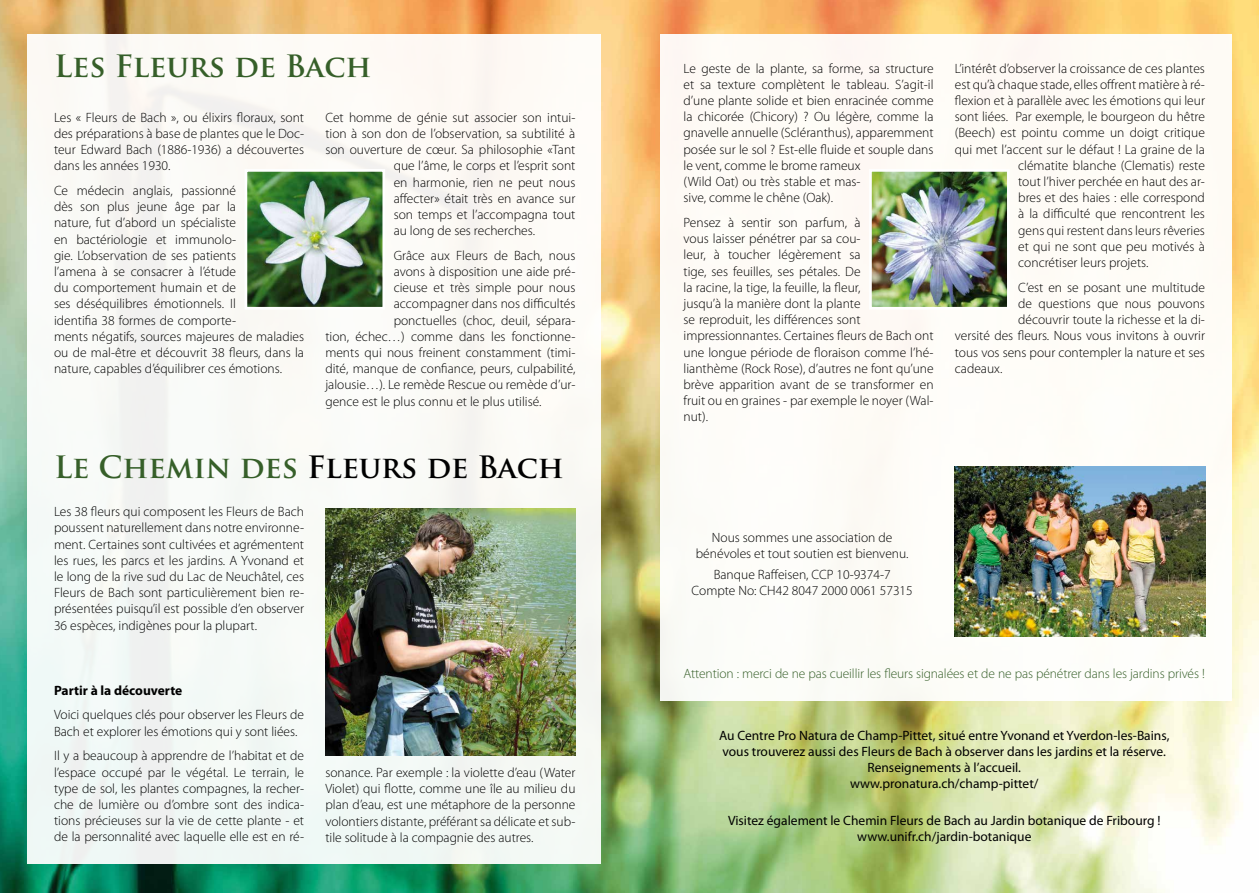
<style>
.page{position:relative;width:1259px;height:893px;background:#fff}
.page>*{position:absolute;margin:0;border:0;box-sizing:border-box;transform-origin:0 0}
.t1{font:700 30px "Trajan Pro";color:#000}
.t2{font:700 30px "Trajan Pro";color:#365f29}
.txt_brochure{font:300 13.5px/16.2px "Myriad Pro";color:#000;text-align:justify}
.txt_brochure-2{font:13.5px "Myriad Pro";color:#000}
.txt_brochure-3{font:300 13.5px "Myriad Pro";letter-spacing:-.01em;color:#365f29}
.txt_brochure-4{font:700 13.5px "Myriad Pro";color:#000}
.s1{color:#365f29}
</style>
<div class="page">
<img style="left:0;top:0;width:1259px;height:893px">
<div style="left:28px;top:34px;width:573px;height:830px;background:#f9faf6"></div>
<div style="left:660px;top:34px;width:571px;height:667px;background:#fefcf7"></div>
<img style="left:325px;top:509px;width:250px;height:246px">
<img style="left:955px;top:467px;width:250px;height:170px">
<img style="left:873px;top:173px;width:132px;height:133px">
<div style="left:869px;top:169px;width:140px;height:141px;border:3px solid #fff"></div>
<img style="left:248px;top:173px;width:133px;height:133px">
<div style="left:244px;top:169px;width:141px;height:141px;border:3px solid #fff"></div>
<p class="t2" style="left:54px;top:47px;width:319px">Les Fleurs de Bach</p>
<p class="txt_brochure" style="left:683px;top:60px;width:252px;text-align:left">Le geste de la plante, sa forme, sa structure et sa texture complètent le tableau. S’agit-il d’une plante solide et bien enracinée comme la chicorée (Chicory) ? Ou légère, comme la gnavelle annuelle (Scléranthus), apparemment posée sur le sol ? Est-elle fluide et souple dans le vent, comme le brome rameux<br>(Wild Oat) ou très stable et mas-<br>sive, comme le chêne (Oak).</p>
<p class="txt_brochure" style="left:683px;top:214px;width:252px;text-align:left">Pensez à sentir son parfum, à<br>vous laisser pénétrer par sa cou-<br>leur, à toucher légèrement sa<br>tige, ses feuilles, ses pétales. De<br>la racine, la tige, la feuille, la fleur,<br>jusqu’à la manière dont la plante<br>se reproduit, les différences sont impressionnantes. Certaines fleurs de Bach ont une longue période de floraison comme l’hé&shy;lianthème (Rock Rose), d’autres ne font qu’une brève apparition avant de se transformer en fruit ou en graines - par exemple le noyer (Wal&shy;nut).</p>
<p class="txt_brochure" style="left:54px;top:109px;width:252px">Les « Fleurs de Bach », ou élixirs floraux, sont des préparations à base de plantes que le Doc&shy;teur Edward Bach (1886-1936) a découvertes dans les années 1930.</p>
<p class="txt_brochure" style="left:54px;top:182px;width:252px;text-align:left">Ce médecin anglais, passionné<br>dès son plus jeune âge par la<br>nature, fut d’abord un spécialiste<br>en bactériologie et immunolo-<br>gie. L’observation de ses patients<br>l’amena à se consacrer à l’étude<br>du comportement humain et de<br>ses déséquilibres émotionnels. Il<br>identifia 38 formes de comporte-<br>ments négatifs, sources majeures de maladies ou de mal-être et découvrit 38 fleurs, dans la nature, capables d’équilibrer ces émotions.</p>
<p class="txt_brochure" style="left:325px;top:109px;width:252px">Cet homme de génie sut associer son intui-</p>
<p class="txt_brochure" style="left:325px;top:125px;width:251px">tion à son don de l’observation, sa subtilité à</p>
<p class="txt_brochure" style="left:325px;top:141px;width:251px">son ouverture de cœur. Sa philosophie «Tant</p>
<p class="txt_brochure" style="left:394px;top:158px;width:183px">que l’âme, le corps et l’esprit sont</p>
<p class="txt_brochure" style="left:394px;top:174px;width:183px">en harmonie, rien ne peut nous</p>
<p class="txt_brochure" style="left:394px;top:190px;width:183px">affecter» était très en avance sur</p>
<p class="txt_brochure" style="left:394px;top:206px;width:183px">son temps et l’accompagna tout</p>
<p class="txt_brochure" style="left:394px;top:222px;width:143px">au long de ses recherches.</p>
<p class="txt_brochure" style="left:394px;top:247px;width:183px">Grâce aux Fleurs de Bach, nous</p>
<p class="txt_brochure" style="left:394px;top:263px;width:183px">avons à disposition une aide pré-</p>
<p class="txt_brochure" style="left:394px;top:280px;width:183px">cieuse et très simple pour nous</p>
<p class="txt_brochure" style="left:394px;top:296px;width:183px">accompagner dans nos difficultés</p>
<p class="txt_brochure" style="left:394px;top:312px;width:183px">ponctuelles (choc, deuil, sépara-</p>
<p class="txt_brochure" style="left:325px;top:328px;width:252px">tion, échec…) comme dans les fonctionne-</p>
<p class="txt_brochure" style="left:325px;top:344px;width:252px">ments qui nous freinent constamment (timi-</p>
<p class="txt_brochure" style="left:325px;top:361px;width:252px">dité, manque de confiance, peurs, culpabilité,</p>
<p class="txt_brochure" style="left:325px;top:377px;width:252px">jalousie…). Le remède Rescue ou remède d’ur-</p>
<p class="txt_brochure" style="left:325px;top:393px;width:218px">gence est le plus connu et le plus utilisé.</p>
<p class="t1" style="left:54px;top:448px;width:511px"><span class="s1">Le Chemin des</span> Fleurs de Bach</p>
<p class="txt_brochure" style="left:54px;top:503px;width:252px">Les 38 fleurs qui composent les Fleurs de Bach poussent naturellement dans notre environne&shy;ment. Certaines sont cultivées et agrémentent les rues, les parcs et les jardins. A Yvonand et le long de la rive sud du Lac de Neuchâtel, ces Fleurs de Bach sont particulièrement bien re&shy;présentées puisqu’il est possible d’en observer 36 espèces, indigènes pour la plupart.</p>
<p class="txt_brochure" style="left:712px;top:530px;width:182px">Nous sommes une association de</p>
<p class="txt_brochure" style="left:696px;top:546px;width:214px">bénévoles et tout soutien est bienvenu.</p>
<p class="txt_brochure" style="left:713px;top:566px;width:178px">Banque Raffeisen, CCP 10-9374-7</p>
<p class="txt_brochure" style="left:691px;top:582px;width:223px">Compte No: CH42 8047 2000 0061 57315</p>
<p class="txt_brochure" style="left:955px;top:60px;width:252px">L’intérêt d’observer la croissance de ces plantes</p>
<p class="txt_brochure" style="left:955px;top:76px;width:252px">est qu’à chaque stade, elles offrent matière à ré-</p>
<p class="txt_brochure" style="left:955px;top:92px;width:252px">flexion et à parallèle avec les émotions qui leur</p>
<p class="txt_brochure" style="left:955px;top:109px;width:252px">sont liées. Par exemple, le bourgeon du hêtre</p>
<p class="txt_brochure" style="left:955px;top:125px;width:252px">(Beech) est pointu comme un doigt critique</p>
<p class="txt_brochure" style="left:955px;top:141px;width:251px">qui met l’accent sur le défaut ! La graine de la</p>
<p class="txt_brochure" style="left:1018px;top:157px;width:188px">clématite blanche (Clematis) reste</p>
<p class="txt_brochure" style="left:1018px;top:173px;width:188px">tout l’hiver perchée en haut des ar-</p>
<p class="txt_brochure" style="left:1018px;top:190px;width:188px">bres et des haies : elle correspond</p>
<p class="txt_brochure" style="left:1018px;top:206px;width:188px">à la difficulté que rencontrent les</p>
<p class="txt_brochure" style="left:1018px;top:222px;width:188px">gens qui restent dans leurs rêveries</p>
<p class="txt_brochure" style="left:1018px;top:238px;width:188px">et qui ne sont que peu motivés à</p>
<p class="txt_brochure" style="left:1018px;top:254px;width:132px">concrétiser leurs projets.</p>
<p class="txt_brochure" style="left:1018px;top:279px;width:188px">C’est en se posant une multitude</p>
<p class="txt_brochure" style="left:1018px;top:295px;width:188px">de questions que nous pouvons</p>
<p class="txt_brochure" style="left:1018px;top:311px;width:188px">découvrir toute la richesse et la di-</p>
<p class="txt_brochure" style="left:955px;top:328px;width:252px">versité des fleurs. Nous vous invitons à ouvrir</p>
<p class="txt_brochure" style="left:955px;top:344px;width:252px">tous vos sens pour contempler la nature et ses</p>
<p class="txt_brochure" style="left:955px;top:360px;width:49px">cadeaux.</p>
<p class="txt_brochure-4" style="left:54px;top:681px;width:130px">Partir à la découverte</p>
<p class="txt_brochure" style="left:54px;top:707px;width:252px">Voici quelques clés pour observer les Fleurs de<br>Bach et explorer les émotions qui y sont liées.</p>
<p class="txt_brochure" style="left:54px;top:748px;width:252px">Il y a beaucoup à apprendre de l’habitat et de l’espace occupé par le végétal. Le terrain, le type de sol, les plantes compagnes, la recher&shy;che de lumière ou d’ombre sont des indica&shy;tions précieuses sur la vie de cette plante - et de la personnalité avec laquelle elle est en ré-</p>
<p class="txt_brochure" style="left:325px;top:764px;width:252px">sonance. Par exemple : la violette d’eau (Water Violet) qui flotte, comme une île au milieu du plan d’eau, est une métaphore de la personne volontiers distante, préférant sa délicate et sub&shy;tile solitude à la compagnie des autres.</p>
<p class="txt_brochure-3" style="left:683px;top:665px;width:523px">Attention : merci de ne pas cueillir les fleurs signalées et de ne pas pénétrer dans les jardins privés !</p>
<p class="txt_brochure-2" style="left:719px;top:727px;width:452px">Au Centre Pro Natura de Champ-Pittet, situé entre Yvonand et Yverdon-les-Bains,</p>
<p class="txt_brochure-2" style="left:722px;top:743px;width:445px">vous trouverez aussi des Fleurs de Bach à observer dans les jardins et la réserve.</p>
<p class="txt_brochure-2" style="left:867px;top:759px;width:155px">Renseignements à l’accueil.</p>
<p class="txt_brochure-2" style="left:850px;top:775px;width:190px">www.pronatura.ch/champ-pittet/</p>
<p class="txt_brochure-2" style="left:728px;top:812px;width:434px">Visitez également le Chemin Fleurs de Bach au Jardin botanique de Fribourg !</p>
<p class="txt_brochure-2" style="left:857px;top:828px;width:176px">www.unifr.ch/jardin-botanique</p>
</div>
